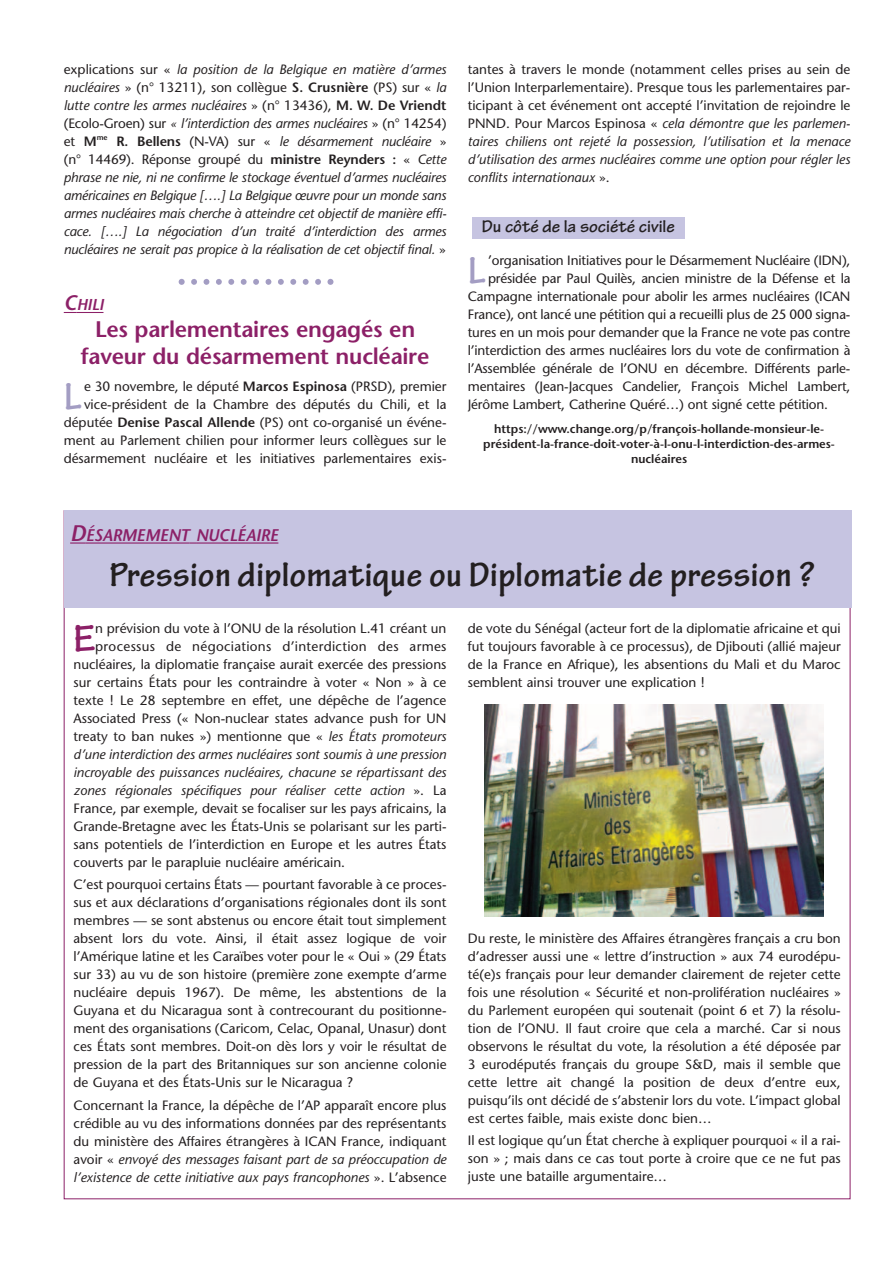
<style>
.page{position:relative;width:893px;height:1263px;background:#fff}
.page>*{position:absolute;margin:0;border:0;box-sizing:border-box;transform-origin:0 0}
.t1{font:700 40.35px "Tekton Pro";color:#a39dc3}
.t2{font:700 40.35px "Tekton Pro";color:#8c2067}
.t3{font:700 condensed 36px "Tekton Pro";color:#231f20;scale:1.2 1}
.t4{font:600 22.5px/27px "Stone Sans";letter-spacing:-.01em;color:#8c2067;text-align:center}
.t5{font:700 18px "Tekton Pro";color:#231f20}
.t6{font:italic 600 16.8px "Stone Sans";letter-spacing:-.015em;color:#8c2067}
.t7{font:italic 600 15.75px "Stone Sans";color:#8c2067}
.t8{font:13.5px/18px "Stone Sans";color:#231f20;text-align:justify}
.t9{font:italic 13.5px/18px "Stone Sans";color:#231f20;text-align:justify}
.t10{font:13.5px "Stone Sans";letter-spacing:.025em;color:#231f20}
.t11{font:600 12px/15px "Stone Sans";color:#231f20;text-align:center}
.s1{font-style:normal}
.s2{font-weight:600;font-style:normal}
.s3{font-size:21px}
.s4{font-weight:600}
.s5{font-style:italic}
.s6{font-size:22.5px}
</style>
<div class="page">
<svg style="left:64px;top:312px;width:39px;height:1px"></svg>
<div style="left:64px;top:510px;width:788px;height:98px;background:#c6c4e1"></div>
<svg style="left:70px;top:542px;width:16px;height:2px"></svg>
<hr style="left:86px;top:542px;width:103px;height:2px;background:#8c2067">
<svg style="left:189px;top:542px;width:7px;height:2px"></svg>
<hr style="left:196px;top:542px;width:82px;height:2px;background:#8c2067">
<svg style="left:179px;top:279px;width:154px;height:6px"></svg>
<div style="left:472px;top:217px;width:213px;height:21px;background:#c6c4e1"></div>
<img style="left:484px;top:705px;width:340px;height:212px">
<p class="t9" style="left:64px;top:61px;width:384px"><span class="s1">explications sur «</span> la position de la Belgique en matière d’armes nucléaires <span class="s1">» (n° 13211), son collègue</span> <span class="s2">S. Crusnière</span> <span class="s1">(PS) sur «</span> la lutte contre les armes nucléaires <span class="s1">» (n° 13436),</span> <span class="s2">M. W. De Vriendt </span><span class="s1">(Ecolo-Groen) sur</span> « l’interdiction des armes nucléaires <span class="s1">» (n° 14254) et</span> <span class="s2">M</span><sup>me</sup> <span class="s2">R. Bellens</span> <span class="s1">(N-VA) sur «</span> le désarmement nucléaire <span class="s1">» (n° 14469). Réponse groupé du</span> <span class="s2">ministre Reynders :</span> <span class="s1">«</span> Cette phrase ne nie, ni ne confirme le stockage éventuel d’armes nucléaires américaines en Belgique [….] La Belgique œuvre pour un monde sans armes nucléaires mais cherche à atteindre cet objectif de manière effi&shy;cace. [….] La négociation d’un traité d’interdiction des armes nucléaires ne serait pas propice à la réalisation de cet objectif final. <span class="s1">»</span></p>
<p class="t7" style="left:64px;top:299px;width:41px"><span class="s3">C</span>HILI</p>
<h3 class="t4" style="left:81px;top:318px;width:350px">Les parlementaires engagés en faveur du désarmement nucléaire</h3>
<h1 class="t1" style="left:64px;top:382px;width:20px">L</h1>
<p class="t8" style="left:64px;top:378px;width:384px;text-align:right">e 30 novembre, le député <span class="s4">Marcos Espinosa</span> (PRSD), premier vice-président de la Chambre des députés du Chili, et la députée <span class="s4">Denise Pascal Allende</span> (PS) ont co-organisé un événe&shy;ment au Parlement chilien pour informer leurs collègues sur le désarmement nucléaire et les initiatives parlementaires exis-</p>
<p class="t8" style="left:468px;top:61px;width:384px">tantes à travers le monde (notamment celles prises au sein de l’Union Interparlementaire). Presque tous les parlementaires par&shy;ticipant à cet événement ont accepté l’invitation de rejoindre le PNND. Pour Marcos Espinosa « <span class="s5">cela démontre que les parlemen&shy;taires chiliens ont rejeté la possession, l’utilisation et la menace d’utilisation des armes nucléaires comme une option pour régler les conflits internationaux</span> ».</p>
<h3 class="t5" style="left:482px;top:219px;width:195px">Du côté de la société civile</h3>
<h1 class="t1" style="left:468px;top:256px;width:20px">L</h1>
<p class="t8" style="left:488px;top:253px;width:364px">’organisation Initiatives pour le Désarmement Nucléaire (IDN),</p>
<p class="t8" style="left:488px;top:271px;width:364px">présidée par Paul Quilès, ancien ministre de la Défense et la</p>
<p class="t8" style="left:468px;top:289px;width:384px">Campagne internationale pour abolir les armes nucléaires (ICAN</p>
<p class="t8" style="left:468px;top:307px;width:384px">France), ont lancé une pétition qui a recueilli plus de 25 000 signa-</p>
<p class="t8" style="left:468px;top:325px;width:384px">tures en un mois pour demander que la France ne vote pas contre</p>
<p class="t8" style="left:468px;top:343px;width:384px">l’interdiction des armes nucléaires lors du vote de confirmation à</p>
<p class="t8" style="left:468px;top:361px;width:384px">l’Assemblée générale de l’ONU en décembre. Différents parle-</p>
<p class="t8" style="left:468px;top:379px;width:384px">mentaires (Jean-Jacques Candelier, François Michel Lambert,</p>
<p class="t8" style="left:468px;top:397px;width:362px">Jérôme Lambert, Catherine Quéré…) ont signé cette pétition.</p>
<p class="t11" style="left:483px;top:422px;width:353px">https://www.change.org/p/françois-hollande-monsieur-le&shy;président-la-france-doit-voter-à-l-onu-l-interdiction-des-armes&shy;nucléaires</p>
<p class="t6" style="left:70px;top:528px;width:210px"><span class="s6">D</span>ÉSARMEMENT NUCLÉAIRE</p>
<h2 class="t3" style="left:109px;top:562px;width:590px">Pression diplomatiqueou Diplomatie de pression?</h2>
<h1 class="t2" style="left:74px;top:624px;width:24px">E</h1>
<p class="t8" style="left:95px;top:621px;width:353px">n prévision du vote à l’ONU de la résolution L.41 créant un</p>
<p class="t10" style="left:95px;top:641px;width:353px">processus de négociations d’interdiction des armes</p>
<p class="t8" style="left:74px;top:657px;width:374px">nucléaires, la diplomatie française aurait exercée des pressions</p>
<p class="t8" style="left:74px;top:675px;width:374px">sur certains États pour les contraindre à voter « Non » à ce</p>
<p class="t8" style="left:74px;top:693px;width:374px">texte ! Le 28 septembre en effet, une dépêche de l’agence</p>
<p class="t8" style="left:74px;top:711px;width:374px">Associated Press (« Non-nuclear states advance push for UN</p>
<p class="t8" style="left:74px;top:729px;width:374px">treaty to ban nukes ») mentionne que « <span class="s5">les États promoteurs</span></p>
<p class="t9" style="left:74px;top:747px;width:374px">d’une interdiction des armes nucléaires sont soumis à une pression</p>
<p class="t9" style="left:74px;top:765px;width:374px">incroyable des puissances nucléaires, chacune se répartissant des</p>
<p class="t9" style="left:74px;top:783px;width:374px">zones régionales spécifiques pour réaliser cette action <span class="s1">». La</span></p>
<p class="t8" style="left:74px;top:801px;width:374px">France, par exemple, devait se focaliser sur les pays africains, la</p>
<p class="t8" style="left:74px;top:819px;width:374px">Grande-Bretagne avec les États-Unis se polarisant sur les parti-</p>
<p class="t8" style="left:74px;top:837px;width:374px">sans potentiels de l’interdiction en Europe et les autres États</p>
<p class="t8" style="left:74px;top:855px;width:273px">couverts par le parapluie nucléaire américain.</p>
<p class="t8" style="left:74px;top:877px;width:374px">C’est pourquoi certains États — pourtant favorable à ce proces&shy;sus et aux déclarations d’organisations régionales dont ils sont membres — se sont abstenus ou encore était tout simplement absent lors du vote. Ainsi, il était assez logique de voir l’Amérique latine et les Caraïbes voter pour le « Oui » (29 États sur 33) au vu de son histoire (première zone exempte d’arme nucléaire depuis 1967). De même, les abstentions de la Guyana et du Nicaragua sont à contrecourant du positionne&shy;ment des organisations (Caricom, Celac, Opanal, Unasur) dont ces États sont membres. Doit-on dès lors y voir le résultat de pression de la part des Britanniques sur son ancienne colonie de Guyana et des États-Unis sur le Nicaragua ?</p>
<p class="t8" style="left:74px;top:1097px;width:374px">Concernant la France, la dépêche de l’AP apparaît encore plus crédible au vu des informations données par des représentants du ministère des Affaires étrangères à ICAN France, indiquant avoir « <span class="s5">envoyé des messages faisant part de sa préoccupation de l’existence de cette initiative aux pays francophones</span> ». L’absence</p>
<p class="t8" style="left:468px;top:621px;width:374px">de vote du Sénégal (acteur fort de la diplomatie africaine et qui fut toujours favorable à ce processus), de Djibouti (allié majeur de la France en Afrique), les absentions du Mali et du Maroc semblent ainsi trouver une explication !</p>
<p class="t8" style="left:468px;top:931px;width:374px">Du reste, le ministère des Affaires étrangères français a cru bon d’adresser aussi une « lettre d’instruction » aux 74 eurodépu&shy;té(e)s français pour leur demander clairement de rejeter cette fois une résolution « Sécurité et non-prolifération nucléaires » du Parlement européen qui soutenait (point 6 et 7) la résolu&shy;tion de l’ONU. Il faut croire que cela a marché. Car si nous observons le résultat du vote, la résolution a été déposée par 3 eurodéputés français du groupe S&amp;D, mais il semble que cette lettre ait changé la position de deux d’entre eux, puisqu’ils ont décidé de s’abstenir lors du vote. L’impact global est certes faible, mais existe donc bien…</p>
<p class="t8" style="left:468px;top:1133px;width:374px">Il est logique qu’un État cherche à expliquer pourquoi « il a rai&shy;son » ; mais dans ce cas tout porte à croire que ce ne fut pas juste une bataille argumentaire…</p>
</div>
